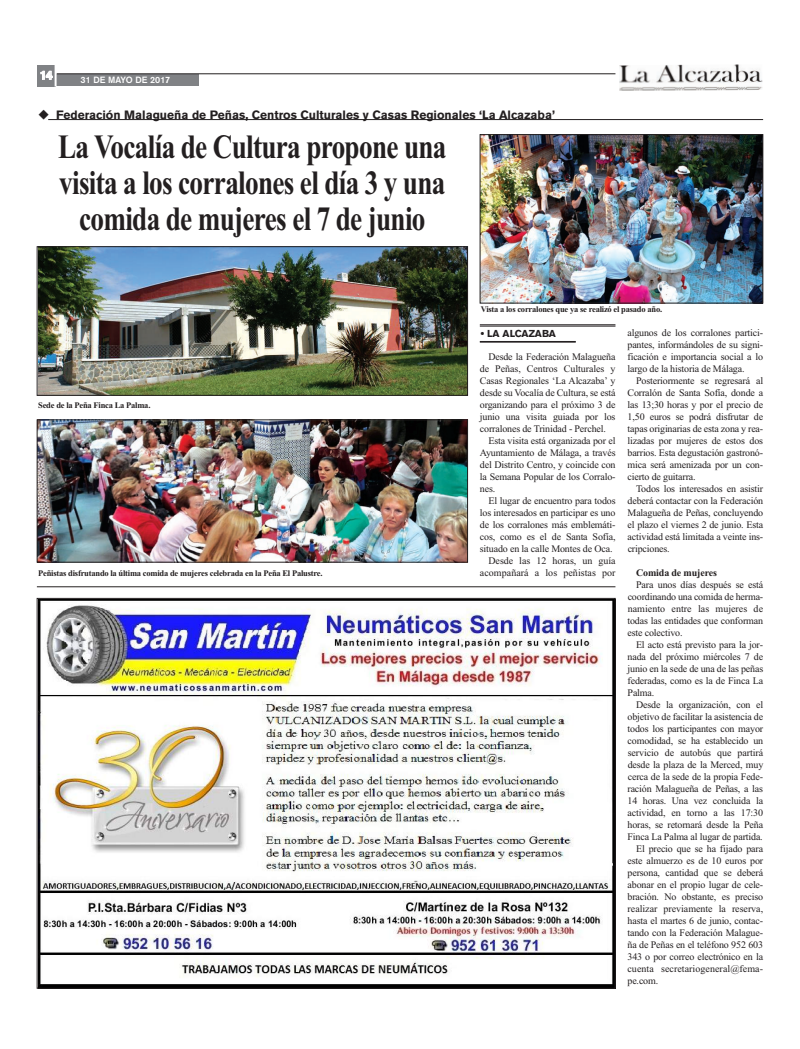
<style>
.page{position:relative;width:800px;height:1049px;background:#fff}
.page>*{position:absolute;margin:0;border:0;box-sizing:border-box;transform-origin:0 0}
.t1{font:700 34px/36px "Times New Roman";letter-spacing:-.025em;color:#231f20;text-align:center;scale:.8 1}
.t2{font:700 12px "Akzidenz Grotesk BE";color:#231f20}
.t3{font:700 12px "Akzidenz Grotesk BE";color:#fff}
.t4{font:10px/12px "Times New Roman";letter-spacing:-.015em;color:#231f20;text-align:justify}
.t5{font:10px "Times New Roman";letter-spacing:.005em;color:#231f20}
.t6{font:700 10px "Times New Roman";letter-spacing:-.015em;color:#231f20}
.t7{font:700 10px "Akzidenz Grotesk BE";color:#231f20}
.t8{font:500 9px "Akzidenz Grotesk BE";color:#fff}
.t9{font:700 8.5px "Times New Roman";letter-spacing:-.025em;color:#231f20}
</style>
<div class="page">
<hr style="left:479px;top:324px;width:136px;height:1px;background:#231f20">
<hr style="left:479px;top:326px;width:136px;height:1px;background:#231f20">
<hr style="left:479px;top:341px;width:96px;height:1px;background:#231f20">
<hr style="left:479px;top:342px;width:96px;height:1px;background:#231f20">
<hr style="left:48px;top:119px;width:715px;height:1px;background:#231f20">
<img style="left:481px;top:136px;width:280px;height:165px">
<div style="left:479px;top:134px;width:284px;height:169px;border:1px solid #231f20"></div>
<img style="left:39px;top:600px;width:574px;height:386px">
<hr style="left:37px;top:587px;width:578px;height:1px;background:#231f20">
<img style="left:619px;top:64px;width:143px;height:27px">
<div style="left:52px;top:74px;width:147px;height:11px;background:#808285"></div>
<hr style="left:56px;top:73px;width:559px;height:1px;background:#231f20">
<div style="left:37px;top:65px;width:18px;height:21px;background:#808285"></div>
<svg style="left:40px;top:71px;width:13px;height:9px"></svg>
<hr style="left:55px;top:65px;width:2px;height:22px;background:#fff">
<img style="left:39px;top:422px;width:426px;height:138px">
<div style="left:37px;top:420px;width:430px;height:142px;border:1px solid #231f20"></div>
<img style="left:39px;top:248px;width:426px;height:146px">
<div style="left:37px;top:246px;width:430px;height:150px;border:1px solid #231f20"></div>
<p class="t3" style="left:40px;top:70px;width:14px">14</p>
<p class="t8" style="left:80px;top:77px;width:91px">31 DE MAYO DE 2017</p>
<p class="t2" style="left:38px;top:110px;width:518px">◆ Federación Malagueña de Peñas, Centros Culturales y Casas Regionales ‘La Alcazaba’</p>
<h1 class="t1" style="left:58px;top:128px;width:487px">La Vocalía de Cultura propone una visita a los corralones el día 3 y una comida de mujeres el 7 de junio</h1>
<p class="t9" style="left:38px;top:400px;width:114px">Sede de la Peña Finca La Palma.</p>
<p class="t9" style="left:38px;top:568px;width:286px">Peñistas disfrutando la última comida de mujeres celebrada en la Peña El Palustre.</p>
<p class="t9" style="left:480px;top:304px;width:183px">Vista a los corralones que ya se realizó el pasado año.</p>
<p class="t7" style="left:480px;top:330px;width:77px">• LA ALCAZABA</p>
<p class="t4" style="left:488px;top:351px;width:129px">Desde la Federación Malagueña</p>
<p class="t4" style="left:479px;top:363px;width:137px">de Peñas, Centros Culturales y</p>
<p class="t4" style="left:479px;top:375px;width:137px">Casas Regionales ‘La Alcazaba’ y</p>
<p class="t4" style="left:479px;top:387px;width:137px">desde su Vocalía de Cultura, se está</p>
<p class="t4" style="left:479px;top:399px;width:137px">organizando para el próximo 3 de</p>
<p class="t4" style="left:479px;top:411px;width:137px">junio una visita guiada por los</p>
<p class="t4" style="left:480px;top:423px;width:128px">corralones de Trinidad - Perchel.</p>
<p class="t4" style="left:488px;top:435px;width:129px">Esta visita está organizada por el</p>
<p class="t4" style="left:480px;top:447px;width:137px">Ayuntamiento de Málaga, a través</p>
<p class="t4" style="left:480px;top:459px;width:137px">del Distrito Centro, y coincide con</p>
<p class="t4" style="left:480px;top:471px;width:137px">la Semana Popular de los Corralo-</p>
<p class="t4" style="left:480px;top:483px;width:17px">nes.</p>
<p class="t4" style="left:488px;top:495px;width:129px">El lugar de encuentro para todos</p>
<p class="t4" style="left:480px;top:507px;width:137px">los interesados en participar es uno</p>
<p class="t4" style="left:479px;top:519px;width:137px">de los corralones más emblemáti-</p>
<p class="t4" style="left:479px;top:531px;width:137px">cos, como es el de Santa Sofía,</p>
<p class="t4" style="left:480px;top:543px;width:134px">situado en la calle Montes de Oca.</p>
<p class="t4" style="left:488px;top:555px;width:129px">Desde las 12 horas, un guía</p>
<p class="t5" style="left:480px;top:567px;width:137px">acompañará a los peñistas por</p>
<p class="t4" style="left:627px;top:327px;width:137px">algunos de los corralones partici&shy;pantes, informándoles de su signi&shy;ficación e importancia social a lo largo de la historia de Málaga.</p>
<p class="t4" style="left:627px;top:375px;width:137px;text-indent:9px">Posteriormente se regresará al Corralón de Santa Sofía, donde a las 13;30 horas y por el precio de 1,50 euros se podrá disfrutar de tapas originarias de esta zona y rea&shy;lizadas por mujeres de estos dos barrios. Esta degustación gastronó&shy;mica será amenizada por un con&shy;cierto de guitarra.</p>
<p class="t4" style="left:627px;top:483px;width:137px;text-indent:8px">Todos los interesados en asistir deberá contactar con la Federación Malagueña de Peñas, concluyendo el plazo el viernes 2 de junio. Esta actividad está limitada a veinte ins&shy;cripciones.</p>
<p class="t6" style="left:636px;top:567px;width:82px">Comida de mujeres</p>
<p class="t4" style="left:627px;top:579px;width:137px;text-indent:9px">Para unos días después se está coordinando una comida de herma&shy;namiento entre las mujeres de todas las entidades que conforman este colectivo.</p>
<p class="t4" style="left:627px;top:639px;width:137px;text-indent:8px">El acto está previsto para la jor&shy;nada del próximo miércoles 7 de junio en la sede de una de las peñas federadas, como es la de Finca La Palma.</p>
<p class="t4" style="left:636px;top:699px;width:129px">Desde la organización, con el</p>
<p class="t4" style="left:627px;top:711px;width:137px">objetivo de facilitar la asistencia de</p>
<p class="t4" style="left:627px;top:723px;width:137px">todos los participantes con mayor</p>
<p class="t4" style="left:627px;top:735px;width:137px">comodidad, se ha establecido un</p>
<p class="t4" style="left:627px;top:747px;width:137px">servicio de autobús que partirá</p>
<p class="t4" style="left:627px;top:759px;width:137px">desde la plaza de la Merced, muy</p>
<p class="t4" style="left:627px;top:771px;width:137px">cerca de la sede de la propia Fede-</p>
<p class="t4" style="left:627px;top:783px;width:137px">ración Malagueña de Peñas, a las</p>
<p class="t4" style="left:627px;top:795px;width:137px">14 horas. Una vez concluida la</p>
<p class="t4" style="left:627px;top:807px;width:137px">actividad, en torno a las 17:30</p>
<p class="t4" style="left:627px;top:819px;width:137px">horas, se retornará desde la Peña</p>
<p class="t4" style="left:627px;top:831px;width:137px">Finca La Palma al lugar de partida.</p>
<p class="t4" style="left:636px;top:843px;width:129px">El precio que se ha fijado para</p>
<p class="t4" style="left:627px;top:855px;width:137px">este almuerzo es de 10 euros por</p>
<p class="t4" style="left:627px;top:867px;width:137px">persona, cantidad que se deberá</p>
<p class="t4" style="left:627px;top:879px;width:137px">abonar en el propio lugar de cele-</p>
<p class="t4" style="left:627px;top:891px;width:137px">bración. No obstante, es preciso</p>
<p class="t4" style="left:627px;top:903px;width:137px">realizar previamente la reserva,</p>
<p class="t4" style="left:627px;top:915px;width:137px">hasta el martes 6 de junio, contac-</p>
<p class="t4" style="left:627px;top:927px;width:137px">tando con la Federación Malague-</p>
<p class="t4" style="left:627px;top:939px;width:137px">ña de Peñas en el teléfono 952 603</p>
<p class="t4" style="left:627px;top:951px;width:137px">343 o por correo electrónico en la</p>
<p class="t5" style="left:627px;top:963px;width:137px">cuenta secretariogeneral@fema-</p>
<p class="t4" style="left:627px;top:975px;width:32px">pe.com.</p>
</div>
